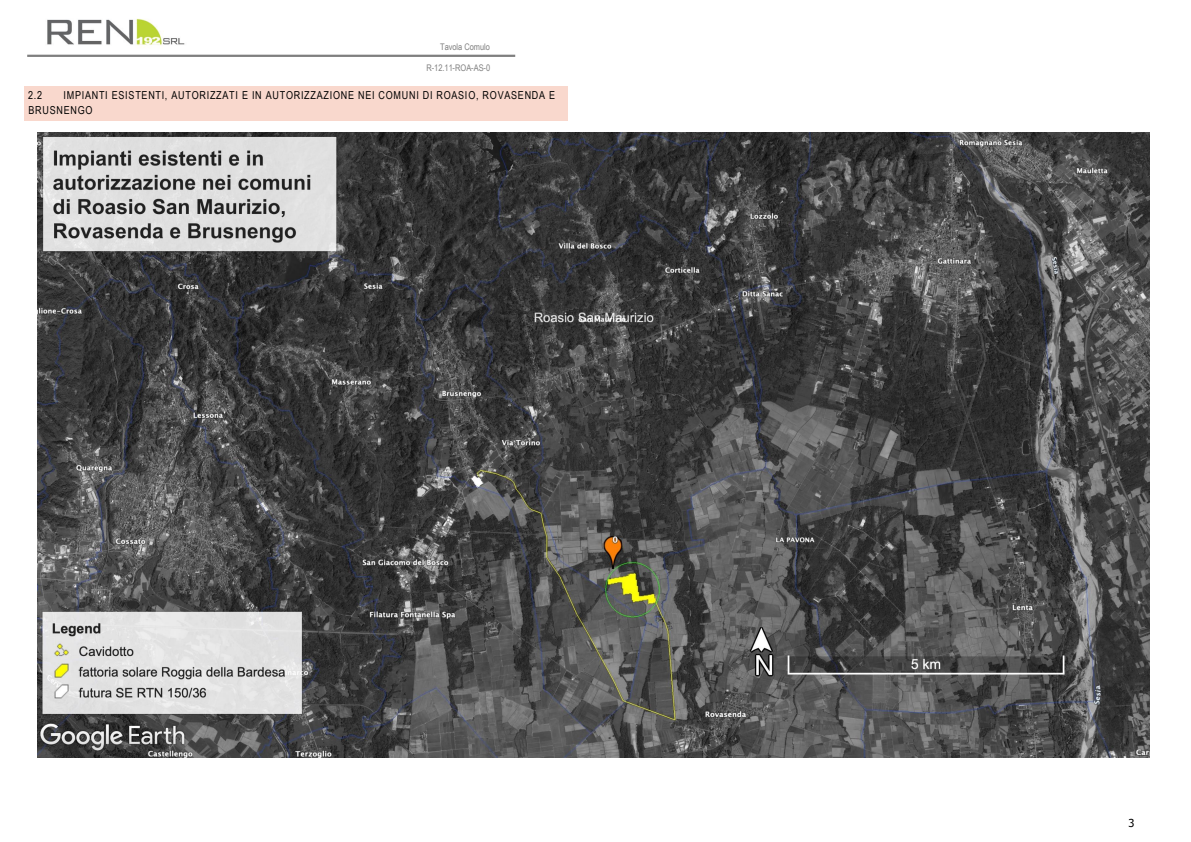
<style>
.page{position:relative;width:1191px;height:842px;background:#fff}
.page>*{position:absolute;margin:0;border:0;box-sizing:border-box;transform-origin:0 0}
.t1{font:11px/14.4px "Arial Narrow";letter-spacing:.065em;color:#000}
.t2{font:11px "Tahoma";color:#000}
.t3{font:9.1px "Arial Narrow";letter-spacing:-.005em;color:#7f7f7f}
</style>
<div class="page">
<img style="left:27px;top:18px;width:201px;height:37px">
<hr style="left:27px;top:55px;width:488px;height:2px;background:#7f7f7f">
<div style="left:27px;top:89px;width:538px;height:14px;background:#f9d8cd"></div>
<hr style="left:27px;top:86px;width:538px;height:3px;background:#f9d8cd">
<hr style="left:24px;top:89px;width:3px;height:14px;background:#f9d8cd">
<hr style="left:565px;top:89px;width:3px;height:14px;background:#f9d8cd">
<div style="left:27px;top:103px;width:538px;height:15px;background:#f9d8cd"></div>
<hr style="left:27px;top:118px;width:538px;height:3px;background:#f9d8cd">
<hr style="left:24px;top:103px;width:3px;height:15px;background:#f9d8cd">
<hr style="left:565px;top:103px;width:3px;height:15px;background:#f9d8cd">
<img style="left:38px;top:133px;width:1111px;height:625px">
<p class="t3" style="left:440px;top:42px;width:51px">Tavola Comulo</p>
<p class="t3" style="left:426px;top:62px;width:65px">R-12.11-ROA-AS-0</p>
<h2 class="t1" style="left:29px;top:88px;width:528px;text-indent:35px">IMPIANTI ESISTENTI, AUTORIZZATI E IN AUTORIZZAZIONE NEI COMUNI DI ROASIO, ROVASENDA E<br>BRUSNENGO</h2>
<h2 class="t1" style="left:28px;top:88px;width:15px">2.2</h2>
<p class="t2" style="left:1128px;top:815px;width:7px">3</p>
</div>
